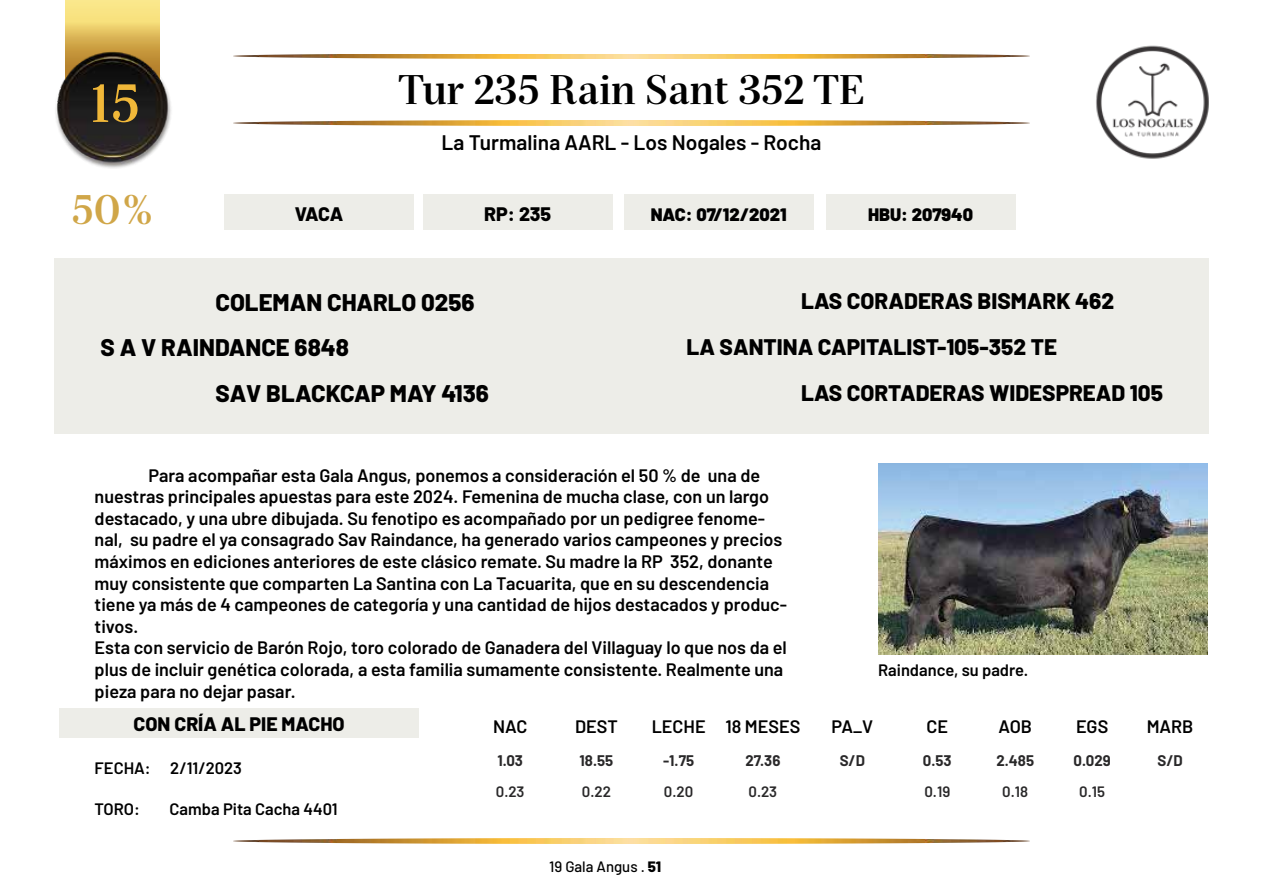
<style>
.page{position:relative;width:1263px;height:893px;background:#fff}
.page>*{position:absolute;margin:0;border:0;box-sizing:border-box;transform-origin:0 0}
.t1{font:700 52.5px "Serif 72 Beta";color:#f1b839}
.t2{font:700 40.5px "Serif 72 Beta";color:#000}
.t3{font:700 40.5px "Serif 72 Beta";color:#d0a648}
.t4{font:800 24px "Barlow";color:#000}
.t5{font:800 22.5px "Barlow";color:#000}
.t6{font:600 21px "Barlow";color:#000}
.t7{font:800 19.5px "Barlow";color:#000}
.t8{font:600 18px/21.6px "Barlow";color:#000}
.t9{font:900 18px "Barlow";color:#000}
.t10{font:600 16.5px "Barlow";color:#000}
.t11{font:700 15px "Barlow";color:#292829}
.t12{font:600 15px "Barlow";color:#292829}
.t13{font:500 15px "Barlow";color:#000}
.s1{font-weight:800}
</style>
<div class="page">
<img style="left:234px;top:839px;width:795px;height:4px">
<img style="left:65px;top:0;width:94px;height:50px">
<img style="left:55px;top:50px;width:116px;height:118px">
<img style="left:234px;top:54px;width:795px;height:4px">
<img style="left:234px;top:121px;width:795px;height:4px">
<div style="left:423px;top:194px;width:189px;height:35px;background:#edede8"></div>
<div style="left:54px;top:258px;width:1155px;height:176px;background:#edede8"></div>
<img style="left:878px;top:463px;width:330px;height:192px">
<div style="left:224px;top:194px;width:190px;height:35px;background:#edede8"></div>
<div style="left:826px;top:194px;width:189px;height:35px;background:#edede8"></div>
<div style="left:624px;top:194px;width:189px;height:35px;background:#edede8"></div>
<div style="left:59px;top:708px;width:360px;height:29px;background:#edede8"></div>
<img style="left:1096px;top:45px;width:113px;height:114px">
<h1 class="t1" style="left:90px;top:72px;width:51px">15</h1>
<h2 class="t3" style="left:72px;top:186px;width:84px">50%</h2>
<h2 class="t2" style="left:398px;top:65px;width:468px">Tur 235 Rain Sant 352 TE</h2>
<p class="t6" style="left:442px;top:127px;width:381px">La Turmalina AARL - Los Nogales - Rocha</p>
<p class="t7" style="left:295px;top:200px;width:50px">VACA</p>
<p class="t9" style="left:651px;top:201px;width:137px">NAC: 07/12/2021</p>
<p class="t9" style="left:868px;top:201px;width:107px">HBU: 207940</p>
<p class="t7" style="left:484px;top:200px;width:68px">RP: 235</p>
<h3 class="t4" style="left:215px;top:284px;width:261px">COLEMAN CHARLO 0256</h3>
<h3 class="t4" style="left:101px;top:330px;width:250px">S A V RAINDANCE 6848</h3>
<h3 class="t4" style="left:215px;top:376px;width:275px">SAV BLACKCAP MAY 4136</h3>
<p class="t5" style="left:801px;top:284px;width:314px">LAS CORADERAS BISMARK 462</p>
<p class="t5" style="left:686px;top:330px;width:372px">LA SANTINA CAPITALIST-105-352 TE</p>
<p class="t5" style="left:801px;top:376px;width:363px">LAS CORTADERAS WIDESPREAD 105</p>
<p class="t8" style="left:95px;top:463px;width:694px;text-indent:54px">Para acompañar esta Gala Angus, ponemos a consideración el 50 % de una de nuestras principales apuestas para este 2024. Femenina de mucha clase, con un largo destacado, y una ubre dibujada. Su fenotipo es acompañado por un pedigree fenome&shy;nal, su padre el ya consagrado Sav Raindance, ha generado varios campeones y precios máximos en ediciones anteriores de este clásico remate. Su madre la RP 352, donante muy consistente que comparten La Santina con La Tacuarita, que en su descendencia tiene ya más de 4 campeones de categoría y una cantidad de hijos destacados y produc&shy;tivos.<br>Esta con servicio de Barón Rojo, toro colorado de Ganadera del Villaguay lo que nos da el plus de incluir genética colorada, a esta familia sumamente consistente. Realmente una pieza para no dejar pasar.</p>
<p class="t10" style="left:878px;top:658px;width:152px">Raindance, su padre.</p>
<p class="t7" style="left:134px;top:709px;width:212px">CON CRÍA AL PIE MACHO</p>
<p class="t10" style="left:95px;top:756px;width:58px">FECHA:</p>
<p class="t10" style="left:95px;top:796px;width:47px">TORO:</p>
<p class="t10" style="left:170px;top:796px;width:169px">Camba Pita Cacha 4401</p>
<p class="t10" style="left:170px;top:756px;width:73px">2/11/2023</p>
<p class="t8" style="left:493px;top:714px;width:36px">NAC</p>
<p class="t8" style="left:575px;top:714px;width:44px">DEST</p>
<p class="t8" style="left:652px;top:714px;width:150px">LECHE 18 MESES</p>
<p class="t8" style="left:831px;top:714px;width:43px">PA_V</p>
<p class="t8" style="left:926px;top:714px;width:23px">CE</p>
<p class="t8" style="left:998px;top:714px;width:35px">AOB</p>
<p class="t8" style="left:1076px;top:714px;width:34px">EGS</p>
<p class="t8" style="left:1147px;top:714px;width:48px">MARB</p>
<p class="t11" style="left:497px;top:749px;width:27px">1.03</p>
<p class="t11" style="left:580px;top:749px;width:35px">18.55</p>
<p class="t11" style="left:663px;top:749px;width:33px">-1.75</p>
<p class="t11" style="left:745px;top:749px;width:37px">27.36</p>
<p class="t11" style="left:840px;top:749px;width:27px">S/D</p>
<p class="t11" style="left:923px;top:749px;width:30px">0.53</p>
<p class="t11" style="left:996px;top:749px;width:39px">2.485</p>
<p class="t11" style="left:1073px;top:749px;width:39px">0.029</p>
<p class="t11" style="left:1157px;top:749px;width:27px">S/D</p>
<p class="t12" style="left:496px;top:780px;width:30px">0.23</p>
<p class="t12" style="left:582px;top:780px;width:31px">0.22</p>
<p class="t12" style="left:664px;top:780px;width:31px">0.20</p>
<p class="t12" style="left:749px;top:780px;width:30px">0.23</p>
<p class="t12" style="left:924px;top:780px;width:27px">0.19</p>
<p class="t12" style="left:1002px;top:780px;width:27px">0.18</p>
<p class="t12" style="left:1079px;top:780px;width:27px">0.15</p>
<p class="t13" style="left:549px;top:856px;width:113px">19 Gala Angus . <span class="s1">51</span></p>
</div>
